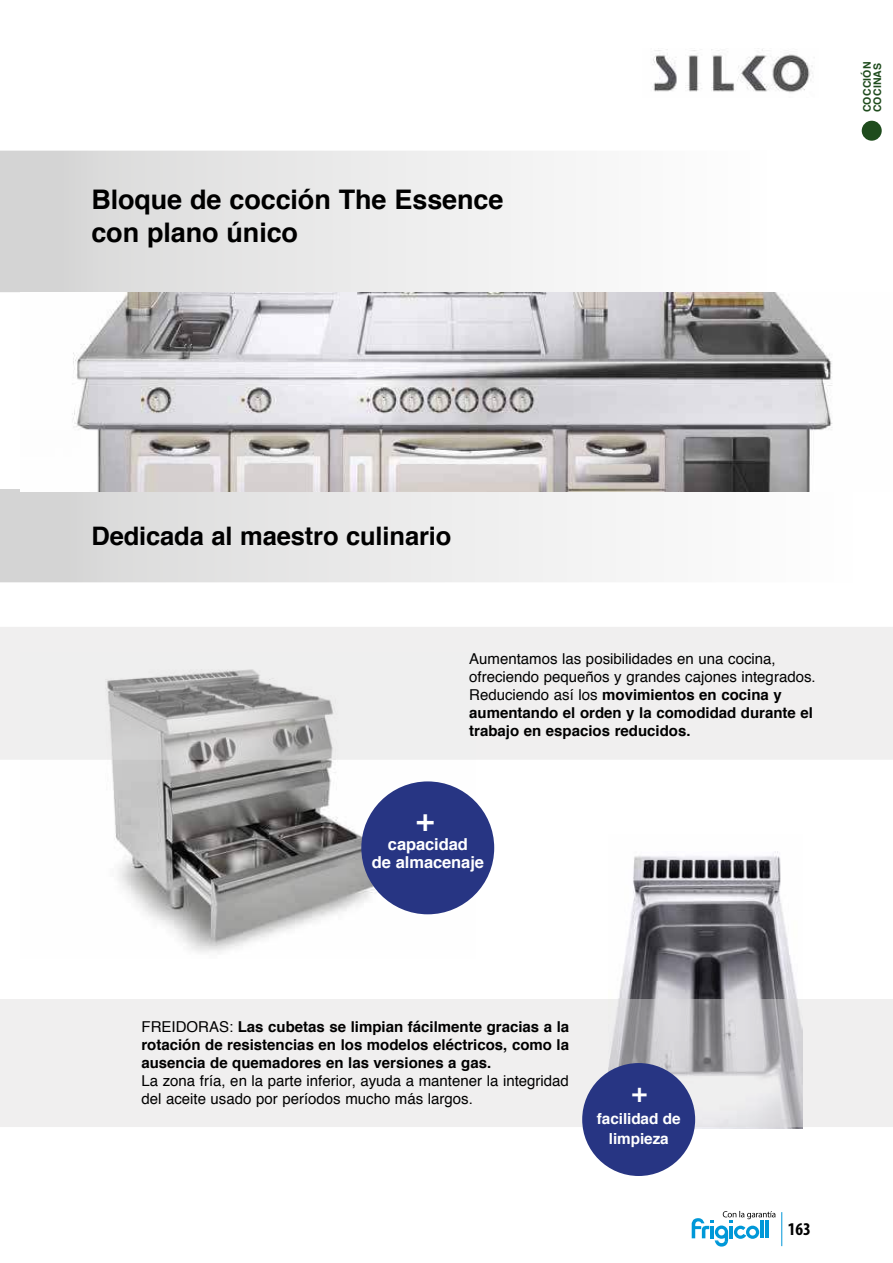
<style>
.page{position:relative;width:893px;height:1263px;background:#fff}
.page>*{position:absolute;margin:0;border:0;box-sizing:border-box;transform-origin:0 0}
.t1{font:700 33px "Frutiger LT Std";color:#fff}
.t2{font:700 28.05px "Frutiger LT Std";color:#fff}
.t3{font:700 27px/33px "Helvetica";letter-spacing:-.005em;color:#000}
.t4{font:700 25.5px "Helvetica";letter-spacing:-.005em;color:#000}
.t5{font:700 condensed 18px "Myriad Pro";color:#000}
.t6{font:700 16.5px/17.1px "Helvetica";letter-spacing:-.005em;color:#fff;text-align:center}
.t7{font:700 15.3px/19.2px "Helvetica";letter-spacing:-.005em;color:#fff;text-align:center}
.t8{font:15px/18px "Helvetica";color:#000}
.t9{font:700 15px/18px "Helvetica";color:#000;text-align:justify}
.t10{font:700 10.5px/10.5px "Helvetica";letter-spacing:.02em;color:#1f4c1d}
.s1{font-weight:700}
.s2{font-weight:400}
</style>
<div class="page">
<hr style="left:781px;top:1212px;width:1px;height:34px;background:#0097d8">
<svg style="left:692px;top:1211px;width:83px;height:35px"></svg>
<div style="left:862px;top:121px;width:20px;height:20px;background:#1f4c1d;border-radius:50%"></div>
<img style="left:652px;top:49px;width:161px;height:44px">
<img style="left:0;top:489px;width:810px;height:93px">
<img style="left:21px;top:292px;width:812px;height:199px">
<img style="left:111px;top:760px;width:365px;height:193px">
<svg style="left:0;top:627px;width:893px;height:133px;fill:#f0efef"></svg>
<img style="left:618px;top:851px;width:184px;height:278px">
<div style="left:361px;top:781px;width:133px;height:133px;background:#273583;border-radius:50%"></div>
<svg style="left:0;top:999px;width:893px;height:128px;fill:#f0efef"></svg>
<div style="left:582px;top:1063px;width:113px;height:113px;background:#273583;border-radius:50%"></div>
<h3 class="t3" style="left:91px;top:185px;width:413px">Bloque de cocción The Essence con plano único</h3>
<p class="t10" style="left:862px;top:112px;width:52px;rotate:-90deg">COCCIÓN<br>COCINAS</p>
<h3 class="t4" style="left:91px;top:526px;width:361px">Dedicada al maestro culinario</h3>
<h1 class="t1" style="left:416px;top:801px;width:21px">+</h1>
<p class="t8" style="left:469px;top:650px;width:348px">Aumentamos las posibilidades en una cocina, ofreciendo pequeños y grandes cajones integrados.<br>Reduciendo así los <span class="s1">movimientos en cocina y aumentando el orden y la comodidad durante el trabajo en espacios reducidos.</span></p>
<p class="t6" style="left:372px;top:837px;width:114px">capacidad<br>de almacenaje</p>
<p class="t9" style="left:141px;top:1019px;width:429px"><span class="s2">FREIDORAS:</span> Las cubetas se limpian fácilmente gracias a la rotación de resistencias en los modelos eléctricos, como la ausencia de quemadores en las versiones a gas.</p>
<p class="t8" style="left:141px;top:1072px;width:429px">La zona fría, en la parte inferior, ayuda a mantener la integridad del aceite usado por períodos mucho más largos.</p>
<h2 class="t2" style="left:631px;top:1076px;width:18px">+</h2>
<p class="t7" style="left:597px;top:1111px;width:85px">facilidad de limpieza</p>
<p class="t5" style="left:788px;top:1219px;width:25px">163</p>
</div>
